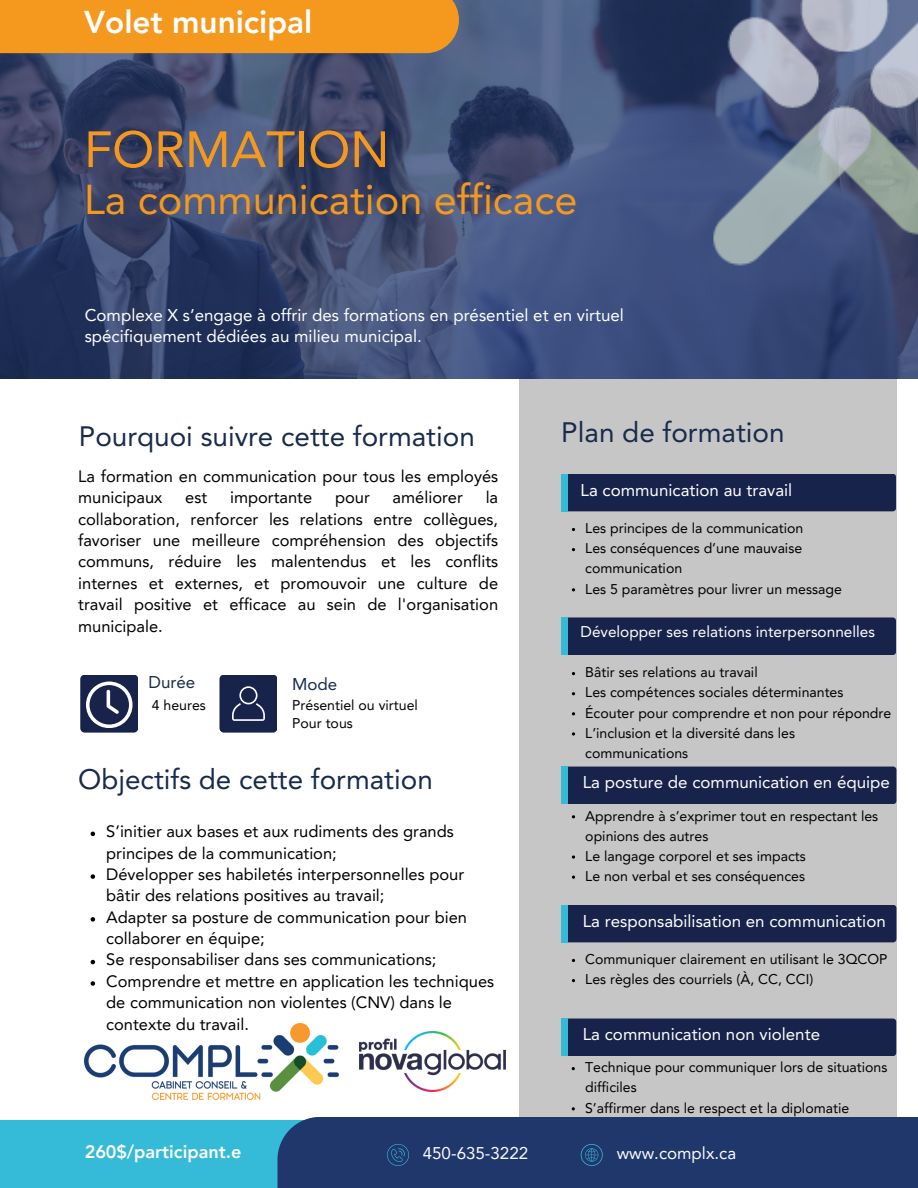
<style>
.page{position:relative;width:918px;height:1188px;background:#fff}
.page>*{position:absolute;margin:0;border:0;box-sizing:border-box;transform-origin:0 0}
.t1{font:50.4px "Avenir LT Std";color:#f4991e}
.t2{font:41.4px "Avenir LT Std";color:#f4991e}
.t3{font:800 31.5px "Avenir LT Pro";color:#fff}
.t4{font:27.9px "Avenir LT Std";color:#182b4b}
.t5{font:800 18px "Avenir LT Pro";color:#fff}
.t6{font:16.95px "Avenir LT Std";color:#fff}
.t7{font:16.95px/21.1px "Avenir LT Pro";color:#fff}
.t8{font:16.95px "Avenir LT Pro";color:#fafafa}
.t9{font:16.95px "Avenir LT Std";color:#182b4b}
.t10{font:16.5px/21.3px "Avenir LT Pro";color:#000}
.t11{font:15.45px "Avenir LT Std";color:#fff}
.t12{font:14.1px/20.1px "Avenir LT Pro";color:#000}
</style>
<div class="page">
<div style="left:519px;top:0;width:377px;height:1188px;background:#c6c6c6"></div>
<div style="left:0;top:1120px;width:464px;height:68px;background:#35bbd7"></div>
<div style="left:277px;top:1117px;width:641px;height:71px;background:#20376c"></div>
<svg style="left:581px;top:1144px;width:22px;height:22px"></svg>
<svg style="left:387px;top:1144px;width:22px;height:22px"></svg>
<div style="left:561px;top:905px;width:335px;height:37px;background:#18234b;border-radius:3px"></div>
<div style="left:561px;top:905px;width:7px;height:37px;background:#35bbd7"></div>
<div style="left:561px;top:767px;width:335px;height:37px;background:#18234b;border-radius:3px"></div>
<div style="left:561px;top:767px;width:7px;height:37px;background:#35bbd7"></div>
<div style="left:561px;top:617px;width:335px;height:38px;background:#18234b;border-radius:3px"></div>
<div style="left:561px;top:617px;width:7px;height:38px;background:#35bbd7"></div>
<div style="left:568px;top:474px;width:328px;height:37px;background:#18234b"></div>
<div style="left:561px;top:474px;width:7px;height:37px;background:#35bbd7"></div>
<svg style="left:219px;top:675px;width:58px;height:58px;background:#293358"></svg>
<svg style="left:0;top:0;width:492px;height:379px;background:#3a476c"></svg>
<div style="left:0;top:0;width:459px;height:53px;background:#f4991e"></div>
<img style="left:492px;top:0;width:426px;height:391px">
<div style="left:561px;top:1019px;width:335px;height:37px;background:#18234b;border-radius:3px"></div>
<div style="left:561px;top:1019px;width:6px;height:37px;background:#35bbd7"></div>
<svg style="left:80px;top:675px;width:58px;height:58px;background:#434c6c"></svg>
<img style="left:359px;top:1031px;width:146px;height:61px">
<img style="left:84px;top:1023px;width:254px;height:77px">
<svg style="left:572px;top:855px;width:3px;height:4px"></svg>
<svg style="left:572px;top:732px;width:3px;height:4px"></svg>
<svg style="left:91px;top:832px;width:4px;height:4px"></svg>
<svg style="left:91px;top:874px;width:4px;height:5px"></svg>
<svg style="left:91px;top:917px;width:4px;height:5px"></svg>
<svg style="left:91px;top:960px;width:4px;height:4px"></svg>
<svg style="left:91px;top:981px;width:4px;height:5px"></svg>
<p class="t3" style="left:84px;top:9px;width:230px">Volet municipal</p>
<p class="t1" style="left:84px;top:129px;width:307px">FORMATION</p>
<p class="t2" style="left:84px;top:183px;width:495px">La communication efficace</p>
<h5 class="t7" style="left:85px;top:306px;width:541px">Complexe X s’engage à offrir des formations en présentiel et en virtuel spécifiquement dédiées au milieu municipal.</h5>
<h3 class="t4" style="left:79px;top:425px;width:398px">Pourquoi suivre cette formation</h3>
<p class="t10" style="left:78px;top:467px;width:421px">La formation en communication pour tous les employés municipaux</p>
<p class="t10" style="left:78px;top:488px;width:421px;text-align:justify;text-indent:407px">la collaboration, renforcer les relations entre collègues, favoriser une meilleure compréhension des objectifs communs, réduire les malentendus et les conflits internes et externes, et promouvoir une culture de travail positive et efficace au sein de l'organisation municipale.</p>
<p class="t10" style="left:185px;top:488px;width:23px">est</p>
<p class="t10" style="left:230px;top:488px;width:84px">importante</p>
<p class="t10" style="left:335px;top:488px;width:36px">pour</p>
<p class="t10" style="left:393px;top:488px;width:72px">améliorer</p>
<p class="t9" style="left:148px;top:676px;width:48px">Durée</p>
<h5 class="t12" style="left:152px;top:696px;width:56px">4 heures</h5>
<p class="t9" style="left:292px;top:677px;width:47px">Mode</p>
<h5 class="t12" style="left:292px;top:696px;width:127px">Présentiel ou virtuel</h5>
<p class="t12" style="left:292px;top:714px;width:62px">Pour tous</p>
<p class="t4" style="left:78px;top:768px;width:356px">Objectifs de cette formation</p>
<p class="t10" style="left:106px;top:822px;width:349px">S’initier aux bases et aux rudiments des grands principes de la communication;</p>
<p class="t10" style="left:106px;top:865px;width:360px">Développer ses habiletés interpersonnelles pour bâtir des relations positives au travail;</p>
<p class="t10" style="left:106px;top:908px;width:362px">Adapter sa posture de communication pour bien collaborer en équipe;</p>
<p class="t10" style="left:106px;top:951px;width:332px">Se responsabiliser dans ses communications;</p>
<p class="t10" style="left:106px;top:972px;width:389px">Comprendre et mettre en application les techniques de communication non violentes (CNV) dans le contexte du travail.</p>
<p class="t4" style="left:561px;top:421px;width:225px">Plan de formation</p>
<p class="t6" style="left:581px;top:483px;width:213px">La communication au travail</p>
<p class="t12" style="left:585px;top:520px;width:220px">Les principes de la communication</p>
<h5 class="t12" style="left:585px;top:540px;width:218px">Les conséquences d’une mauvaise communication</h5>
<p class="t12" style="left:585px;top:580px;width:258px">Les 5 paramètres pour livrer un message</p>
<p class="t11" style="left:581px;top:626px;width:296px">Développer ses relations interpersonnelles</p>
<p class="t12" style="left:585px;top:664px;width:174px">Bâtir ses relations au travail</p>
<h5 class="t12" style="left:585px;top:684px;width:260px">Les compétences sociales déterminantes</h5>
<p class="t12" style="left:585px;top:704px;width:308px">Écouter pour comprendre et non pour répondre</p>
<h5 class="t12" style="left:585px;top:724px;width:211px">L’inclusion et la diversité dans les communications</h5>
<p class="t6" style="left:583px;top:775px;width:309px">La posture de communication en équipe</p>
<p class="t12" style="left:585px;top:807px;width:294px">Apprendre à s’exprimer tout en respectant les opinions des autres</p>
<p class="t12" style="left:585px;top:847px;width:222px">Le langage corporel et ses impacts</p>
<p class="t12" style="left:585px;top:867px;width:221px">Le non verbal et ses conséquences</p>
<p class="t6" style="left:583px;top:914px;width:304px">La responsabilisation en communication</p>
<h3 class="t12" style="left:585px;top:951px;width:304px">Communiquer clairement en utilisant le 3QCOP</h3>
<h5 class="t12" style="left:585px;top:971px;width:230px">Les règles des courriels (À, CC, CCI)</h5>
<p class="t6" style="left:583px;top:1027px;width:239px">La communication non violente</p>
<p class="t12" style="left:585px;top:1059px;width:304px">Technique pour communiquer lors de situations difficiles</p>
<h3 class="t12" style="left:585px;top:1099px;width:266px">S’affirmer dans le respect et la diplomatie</h3>
<p class="t5" style="left:85px;top:1145px;width:158px">260$/participant.e</p>
<p class="t8" style="left:423px;top:1146px;width:107px">450-635-3222</p>
<h5 class="t8" style="left:617px;top:1146px;width:121px">www.complx.ca</h5>
</div>
